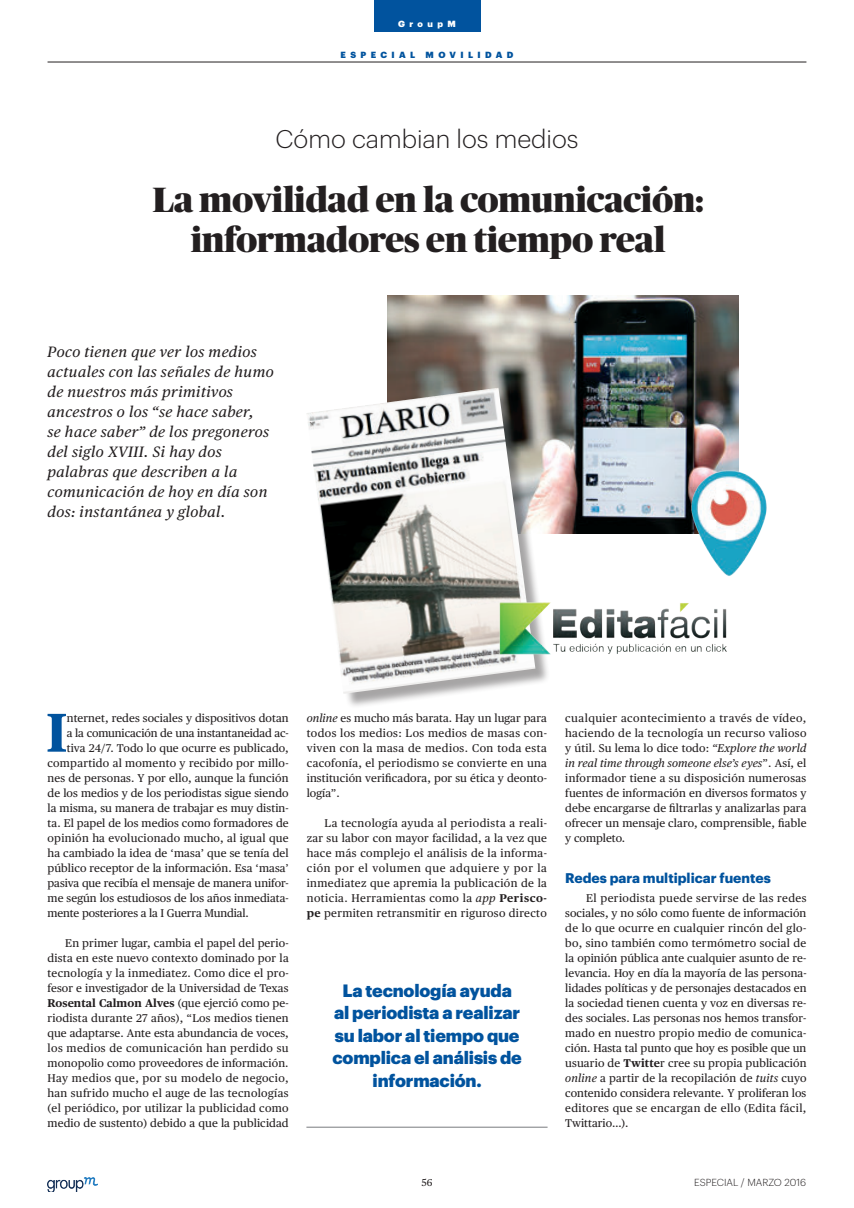
<style>
.page{position:relative;width:854px;height:1208px;background:#fff}
.page>*{position:absolute;margin:0;border:0;box-sizing:border-box;transform-origin:0 0}
.t1{font:700 54.5px "Publico Text";color:#01539e}
.t2{font:900 35px/40px "BW Publico Banner";color:#231f20;text-align:center}
.t3{font:300 25px "Graphik";color:#231f20}
.t4{font:900 17.5px/22.5px "Graphik";letter-spacing:-.01em;color:#01539e;text-align:center}
.t5{font:italic 15px/20px "Publico Text";letter-spacing:.03em;color:#231f20}
.t6{font:700 13.75px "Graphik";color:#01539e}
.t7{font:11.25px/15px "Publico Text";letter-spacing:.01em;color:#231f20;text-align:justify}
.t8{font:11.25px "Publico Text";letter-spacing:-.01em;color:#231f20}
.t9{font:300 10px "Graphik";color:#231f20}
.t10{font:10px "Publico Text";color:#231f20}
.t11{font:900 8.75px "Graphik";letter-spacing:.5em;color:#01539e}
.t12{font:900 8.75px "Graphik";letter-spacing:.5em;color:#fff}
.s1{font-weight:700}
.s2{font-style:italic}
</style>
<div class="page">
<img style="left:48px;top:1178px;width:49px;height:13px">
<hr style="left:48px;top:62px;width:758px;height:1px;background:#231f20">
<div style="left:373px;top:0;width:107px;height:32px;background:#01539e"></div>
<hr style="left:306px;top:1126px;width:241px;height:2px;background:#939598">
<img style="left:388px;top:296px;width:350px;height:237px">
<img style="left:687px;top:462px;width:80px;height:114px">
<div style="left:308px;top:390px;width:242px;height:319px;background:#231f20;opacity:.4"></div>
<img style="left:307px;top:388px;width:228px;height:306px">
<img style="left:494px;top:597px;width:233px;height:64px">
<p class="t12" style="left:398px;top:17px;width:59px">GroupM</p>
<p class="t11" style="left:340px;top:48px;width:174px">ESPECIAL MOVILIDAD</p>
<h3 class="t3" style="left:275px;top:120px;width:304px">Cómo cambian los medios</h3>
<h2 class="t2" style="left:153px;top:178px;width:552px">La movilidad en la comunicación: informadores en tiempo real</h2>
<p class="t5" style="left:48px;top:342px;width:228px">Poco tienen que ver los medios actuales con las señales de humo de nuestros más primitivos ancestros o los “se hace saber,<br>se hace saber” de los pregoneros del siglo XVIII. Si hay dos palabras que describen a la comunicación de hoy en día son dos: instantánea y global.</p>
<h1 class="t1" style="left:46px;top:699px;width:23px">I</h1>
<p class="t7" style="left:67px;top:710px;width:223px">nternet, redes sociales y dispositivos dotan</p>
<p class="t8" style="left:67px;top:726px;width:223px">a la comunicación de una instantaneidad ac-</p>
<p class="t7" style="left:67px;top:740px;width:223px">tiva 24/7. Todo lo que ocurre es publicado,</p>
<p class="t7" style="left:48px;top:755px;width:242px">compartido al momento y recibido por millo-</p>
<p class="t7" style="left:48px;top:770px;width:242px">nes de personas. Y por ello, aunque la función</p>
<p class="t7" style="left:48px;top:785px;width:242px">de los medios y de los periodistas sigue siendo</p>
<p class="t7" style="left:48px;top:800px;width:242px">la misma, su manera de trabajar es muy distin-</p>
<p class="t7" style="left:48px;top:815px;width:242px">ta. El papel de los medios como formadores de</p>
<p class="t7" style="left:48px;top:830px;width:242px">opinión ha evolucionado mucho, al igual que</p>
<p class="t7" style="left:48px;top:845px;width:242px">ha cambiado la idea de ‘masa’ que se tenía del</p>
<p class="t7" style="left:48px;top:860px;width:243px">público receptor de la información. Esa ‘masa’</p>
<p class="t7" style="left:48px;top:875px;width:242px">pasiva que recibía el mensaje de manera unifor-</p>
<p class="t7" style="left:48px;top:890px;width:243px">me según los estudiosos de los años inmediata-</p>
<p class="t8" style="left:48px;top:906px;width:203px">mente posteriores a la I Guerra Mundial.</p>
<p class="t7" style="left:48px;top:935px;width:243px;text-indent:18px">En primer lugar, cambia el papel del perio&shy;dista en este nuevo contexto dominado por la tecnología y la inmediatez. Como dice el pro&shy;fesor e investigador de la Universidad de Texas <span class="s1">Rosental Calmon Alves</span> (que ejerció como pe&shy;riodista durante 27 años), “Los medios tienen que adaptarse. Ante esta abundancia de voces, los medios de comunicación han perdido su monopolio como proveedores de información.<br>Hay medios que, por su modelo de negocio, han sufrido mucho el auge de las tecnologías (el periódico, por utilizar la publicidad como medio de sustento) debido a que la publicidad</p>
<p class="t7" style="left:307px;top:710px;width:242px"><span class="s2">online</span> es mucho más barata. Hay un lugar para todos los medios: Los medios de masas con&shy;viven con la masa de medios. Con toda esta cacofonía, el periodismo se convierte en una institución verificadora, por su ética y deonto&shy;logía”.</p>
<p class="t7" style="left:307px;top:815px;width:242px;text-indent:18px">La tecnología ayuda al periodista a reali&shy;zar su labor con mayor facilidad, a la vez que hace más complejo el análisis de la informa&shy;ción por el volumen que adquiere y por la inmediatez que apremia la publicación de la noticia. Herramientas como la <span class="s2">app</span> <span class="s1">Perisco&shy;pe</span> permiten retransmitir en riguroso directo</p>
<h3 class="t4" style="left:332px;top:977px;width:191px">La tecnología ayuda<br>al periodista a realizar su labor al tiempo que complica el análisis de información.</h3>
<p class="t7" style="left:565px;top:710px;width:243px">cualquier acontecimiento a través de vídeo, haciendo de la tecnología un recurso valioso y útil. Su lema lo dice todo: <span class="s2">“Explore the world in real time through someone else’s eyes</span>”. Así, el informador tiene a su disposición numerosas fuentes de información en diversos formatos y debe encargarse de filtrarlas y analizarlas para ofrecer un mensaje claro, comprensible, fiable y completo.</p>
<p class="t6" style="left:565px;top:867px;width:207px">Redes para multiplicar fuentes</p>
<p class="t7" style="left:565px;top:890px;width:243px;text-indent:21px">El periodista puede servirse de las redes sociales, y no sólo como fuente de información de lo que ocurre en cualquier rincón del glo&shy;bo, sino también como termómetro social de la opinión pública ante cualquier asunto de re&shy;levancia. Hoy en día la mayoría de las persona&shy;lidades políticas y de personajes destacados en la sociedad tienen cuenta y voz en diversas re&shy;des sociales. Las personas nos hemos transfor&shy;mado en nuestro propio medio de comunica&shy;ción. Hasta tal punto que hoy es posible que un usuario de <span class="s1">Twitte</span>r cree su propia publicación <span class="s2">online</span> a partir de la recopilación de <span class="s2">tuits</span> cuyo contenido considera relevante. Y proliferan los editores que se encargan de ello (Edita fácil, Twittario…).</p>
<p class="t10" style="left:421px;top:1176px;width:12px">56</p>
<p class="t9" style="left:694px;top:1175px;width:113px">ESPECIAL / MARZO 2016</p>
</div>
